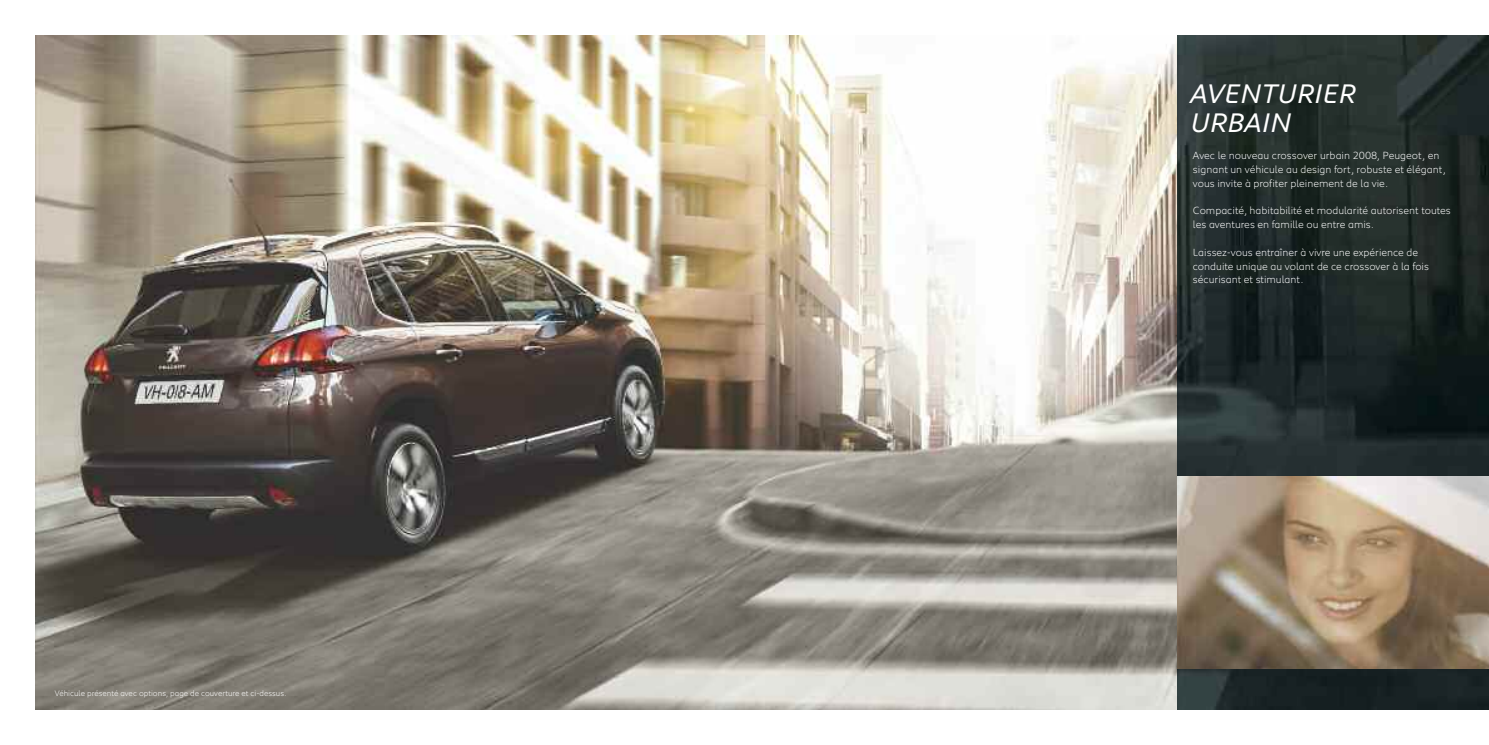
<style>
.page{position:relative;width:1489px;height:745px;background:#fff}
.page>*{position:absolute;margin:0;border:0;box-sizing:border-box;transform-origin:0 0}
.t1{font:italic 27.5px/28.8px "Peugeot";color:#fff}
.t2{font:300 10.62px/13.8px "Peugeot";color:#fff}
.t3{font:300 8.12px "Peugeot";color:#fff}
</style>
<div class="page">
<img style="left:35px;top:35px;width:1141px;height:674px">
<img style="left:1176px;top:35px;width:312px;height:674px">
<img style="left:1176px;top:475px;width:312px;height:193px">
<p class="t3" style="left:55px;top:690px;width:233px">Véhicule présenté avec options, page de couverture et ci-dessus.</p>
<p class="t1" style="left:1191px;top:82px;width:167px">AVENTURIER<br>URBAIN</p>
<p class="t2" style="left:1192px;top:150px;width:254px">Avec le nouveau crossover urbain 2008, Peugeot, en signant un véhicule au design fort, robuste et élégant, vous invite à profiter pleinement de la vie.</p>
<p class="t2" style="left:1192px;top:205px;width:259px">Compacité, habitabilité et modularité autorisent toutes les aventures en famille ou entre amis.</p>
<p class="t2" style="left:1192px;top:246px;width:237px">Laissez-vous entraîner à vivre une expérience de conduite unique au volant de ce crossover à la fois sécurisant et stimulant.</p>
</div>
